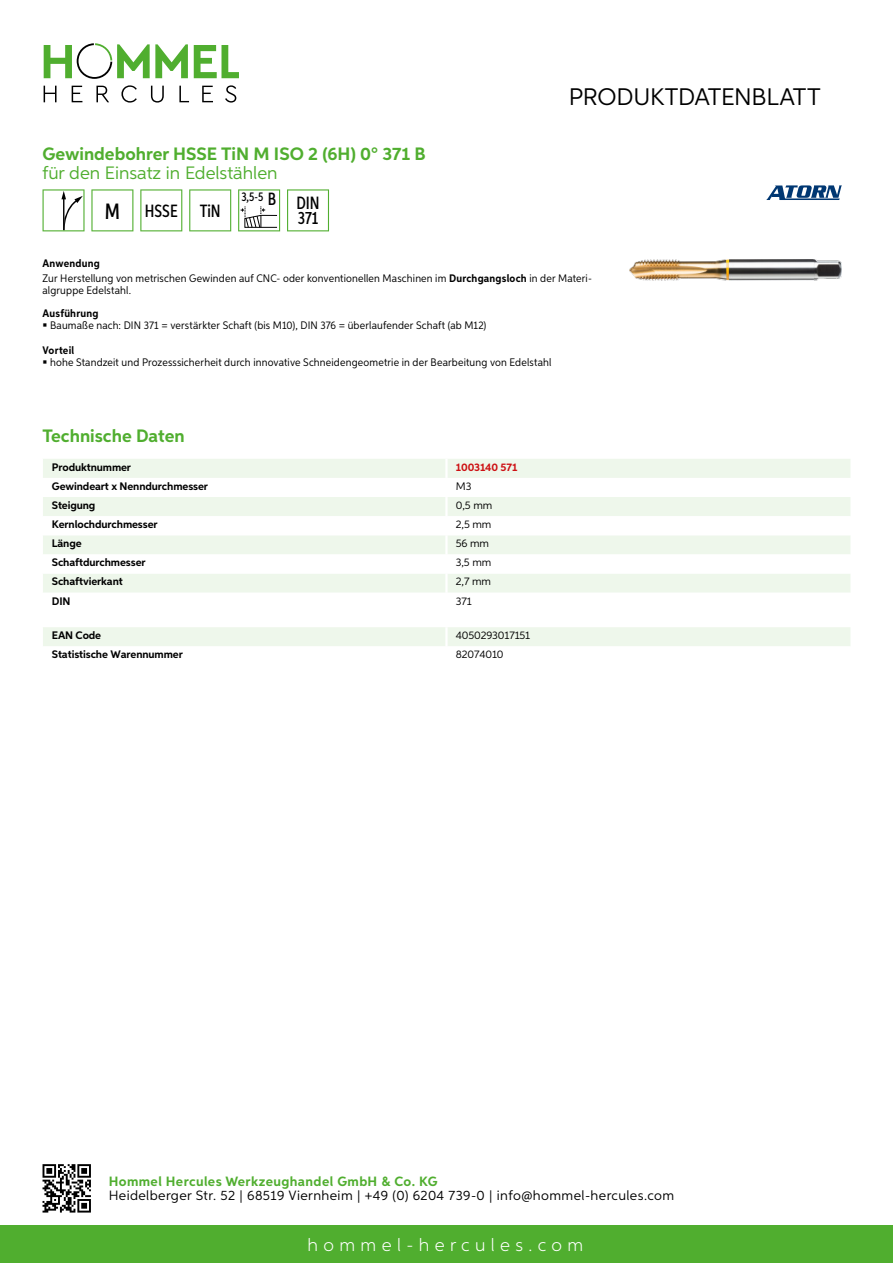
<style>
.page{position:relative;width:893px;height:1263px;background:#fff}
.page>*{position:absolute;margin:0;border:0;box-sizing:border-box;transform-origin:0 0}
.t1{font:24px "Aspira";letter-spacing:-.01em;color:#000}
.t2{font:700 18px "Aspira";color:#50ae2f}
.t3{font:18px "Aspira";color:#50ae2f}
.t4{font:300 18px "Aspira";letter-spacing:.3em;color:#fff}
.t5{font:500 17.85px "Aspira XX Nar";color:#000}
.t6{font:13.5px "Aspira";letter-spacing:.03em;color:#000}
.t7{font:700 13.5px "Aspira";letter-spacing:.03em;color:#50ae2f}
.t8{font:500 12.6px "Aspira XX Nar";color:#000}
.t9{font:10.95px/15.1px "Aspira Nar";letter-spacing:.015em;color:#000}
.t10{font:700 10.95px "Aspira";letter-spacing:-.01em;color:#000}
.t11{font:10.95px "Aspira";letter-spacing:-.01em;color:#000}
.t12{font:700 10.95px "Aspira Nar";letter-spacing:.02em;color:#000}
.t13{font:700 10.95px "Aspira";letter-spacing:-.01em;color:#cd1013}
.s1{font-size:22.2px}
.s2{font-size:17.85px}
.s3{font-weight:700}
</style>
<div class="page">
<div style="left:0;top:1226px;width:893px;height:37px;background:#50ae2f"></div>
<svg style="left:43px;top:1164px;width:48px;height:48px"></svg>
<svg style="left:194px;top:45px;width:45px;height:33px"></svg>
<svg style="left:44px;top:43px;width:144px;height:36px"></svg>
<svg style="left:44px;top:86px;width:13px;height:16px"></svg>
<svg style="left:72px;top:86px;width:10px;height:16px"></svg>
<svg style="left:96px;top:86px;width:13px;height:16px"></svg>
<svg style="left:121px;top:85px;width:16px;height:18px"></svg>
<svg style="left:151px;top:86px;width:13px;height:17px"></svg>
<svg style="left:179px;top:86px;width:10px;height:16px"></svg>
<svg style="left:202px;top:86px;width:11px;height:16px"></svg>
<svg style="left:225px;top:85px;width:11px;height:18px"></svg>
<div style="left:43px;top:459px;width:807px;height:19px;background:#eef7eb"></div>
<svg style="left:43px;top:497px;width:807px;height:96px;fill:#eef7eb"></svg>
<hr style="left:445px;top:459px;width:3px;height:19px;background:#fff">
<hr style="left:445px;top:497px;width:3px;height:19px;background:#fff">
<hr style="left:445px;top:516px;width:3px;height:19px;background:#fff">
<hr style="left:445px;top:535px;width:3px;height:19px;background:#fff">
<hr style="left:445px;top:554px;width:3px;height:20px;background:#fff">
<hr style="left:445px;top:574px;width:3px;height:19px;background:#fff">
<div style="left:43px;top:627px;width:807px;height:19px;background:#eef7eb"></div>
<svg style="left:43px;top:189px;width:42px;height:42px"></svg>
<svg style="left:91px;top:189px;width:42px;height:42px"></svg>
<svg style="left:140px;top:189px;width:42px;height:42px"></svg>
<svg style="left:189px;top:189px;width:42px;height:42px"></svg>
<svg style="left:238px;top:189px;width:42px;height:42px"></svg>
<svg style="left:287px;top:189px;width:42px;height:42px"></svg>
<img style="left:629px;top:259px;width:213px;height:21px">
<svg style="left:766px;top:185px;width:76px;height:15px"></svg>
<h2 class="t2" style="left:43px;top:142px;width:385px">Gewindebohrer HSSE TiN M ISO 2 (6H) 0° 371 B</h2>
<h2 class="t3" style="left:43px;top:162px;width:237px">für den Einsatz in Edelstählen</h2>
<h3 class="t5" style="left:105px;top:200px;width:117px"><span class="s1">M</span> HSSE TiN</h3>
<p class="t8" style="left:241px;top:189px;width:80px">3,5-5 <span class="s2">B DIN</span></p>
<h3 class="t5" style="left:298px;top:207px;width:22px">371</h3>
<h1 class="t1" style="left:569px;top:82px;width:253px">Produktdatenblatt</h1>
<p class="t9" style="left:43px;top:256px;width:551px"><span class="s3">Anwendung<br></span>Zur Herstellung von metrischen Gewinden auf CNC- oder konventionellen Maschinen im <span class="s3">Durchgangsloch</span> in der Materi-</p>
<p class="t9" style="left:43px;top:283px;width:90px">algruppe Edelstahl.</p>
<p class="t12" style="left:43px;top:306px;width:58px">Ausführung</p>
<p class="t9" style="left:50px;top:318px;width:438px">Baumaße nach: DIN 371 = verstärkter Schaft (bis M10), DIN 376 = überlaufender Schaft (ab M12)</p>
<p class="t12" style="left:43px;top:343px;width:33px">Vorteil</p>
<p class="t9" style="left:50px;top:355px;width:503px">hohe Standzeit und Prozesssicherheit durch innovative Schneidengeometrie in der Bearbeitung von Edelstahl</p>
<h2 class="t2" style="left:43px;top:425px;width:144px">Technische Daten</h2>
<p class="t10" style="left:52px;top:460px;width:81px">Produktnummer</p>
<p class="t13" style="left:456px;top:460px;width:63px">1003140 571</p>
<p class="t10" style="left:52px;top:479px;width:158px">Gewindeart x Nenndurchmesser</p>
<p class="t11" style="left:456px;top:479px;width:17px">M3</p>
<p class="t10" style="left:52px;top:498px;width:45px">Steigung</p>
<p class="t11" style="left:456px;top:498px;width:38px">0,5 mm</p>
<p class="t10" style="left:52px;top:518px;width:107px">Kernlochdurchmesser</p>
<p class="t11" style="left:456px;top:518px;width:37px">2,5 mm</p>
<p class="t10" style="left:52px;top:537px;width:31px">Länge</p>
<p class="t11" style="left:456px;top:537px;width:35px">56 mm</p>
<p class="t10" style="left:52px;top:556px;width:95px">Schaftdurchmesser</p>
<p class="t11" style="left:456px;top:556px;width:37px">3,5 mm</p>
<p class="t10" style="left:52px;top:575px;width:72px">Schaftvierkant</p>
<p class="t11" style="left:456px;top:575px;width:37px">2,7 mm</p>
<p class="t10" style="left:52px;top:594px;width:20px">DIN</p>
<p class="t11" style="left:456px;top:594px;width:17px">371</p>
<p class="t10" style="left:52px;top:629px;width:51px">EAN Code</p>
<p class="t11" style="left:456px;top:629px;width:76px">4050293017151</p>
<p class="t10" style="left:52px;top:648px;width:132px">Statistische Warennummer</p>
<p class="t11" style="left:456px;top:648px;width:49px">82074010</p>
<p class="t7" style="left:109px;top:1172px;width:330px">Hommel Hercules Werkzeughandel GmbH &amp; Co. KG</p>
<p class="t6" style="left:109px;top:1187px;width:567px">Heidelberger Str. 52 | 68519 Viernheim | +49 (0) 6204 739-0 | info@hommel-hercules.com</p>
<h2 class="t4" style="left:307px;top:1234px;width:277px">hommel-hercules.com</h2>
</div>
